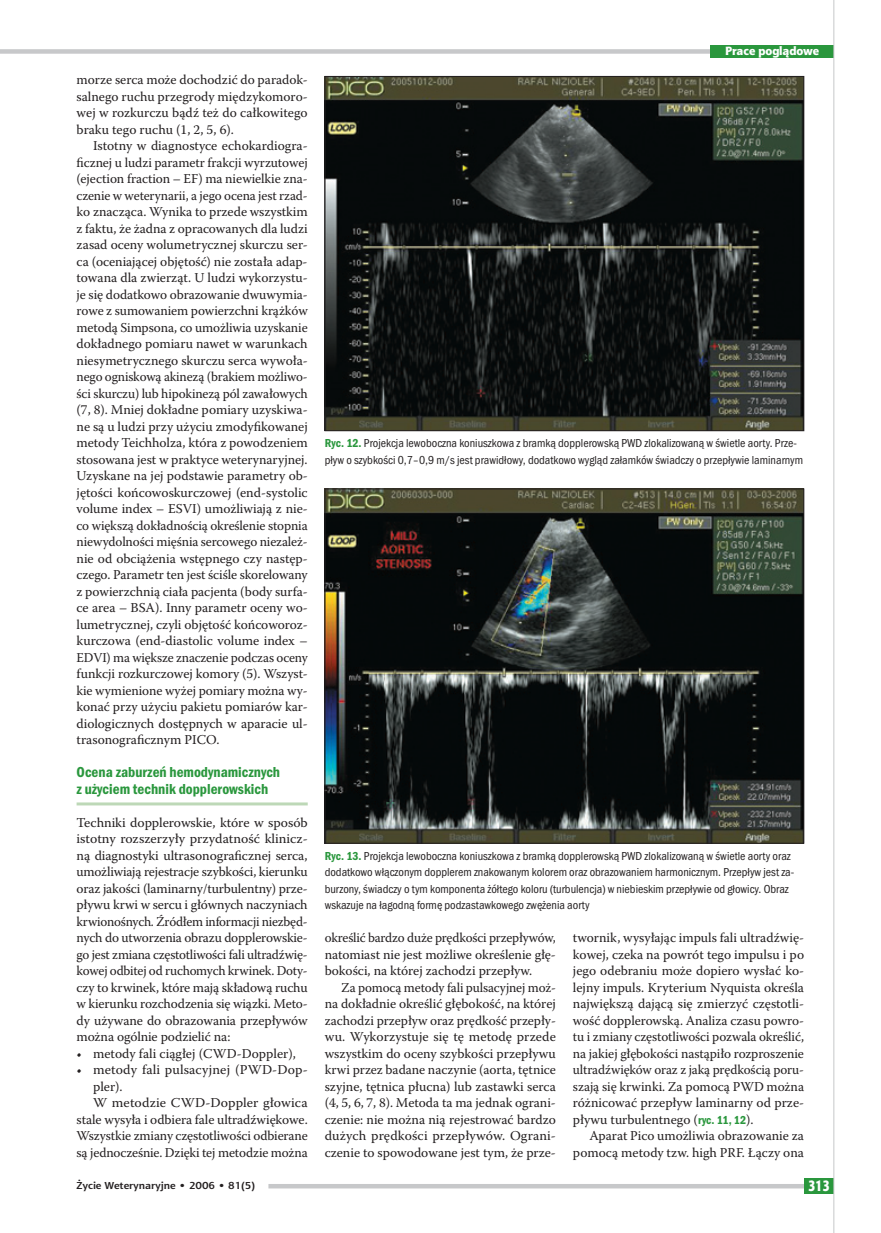
<style>
.page{position:relative;width:881px;height:1233px;background:#fff}
.page>*{position:absolute;margin:0;border:0;box-sizing:border-box;transform-origin:0 0}
.t1{font:15px/16.5px "Franklin Got Itc TOT Dem Con";color:#2a973d}
.t2{font:15px "Aerton Cnd EFN Black";color:#fff}
.t3{font:13.5px/16.5px "Warnock Pro";color:#231f20;text-align:justify}
.t4{font:12px/16.5px "Franklin Got Itc TOT Boo Con";color:#231f20}
.t5{font:12px "Aerton EFN Black";color:#fff}
.t6{font:700 10.2px "Aerton EFN";color:#231f20;scale:1.11 1}
.s1{font-family:"Franklin Got Itc TOT Dem Con";color:#2a973d}
.s2{font-family:"Franklin Got Itc TOT Dem Con";font-size:12px;color:#2a973d}
</style>
<div class="page">
<div style="left:0;top:49px;width:833px;height:5px;background:#c7c8ca"></div>
<div style="left:710px;top:45px;width:123px;height:13px;background:#2a973d"></div>
<hr style="left:268px;top:1184px;width:565px;height:4px;background:#c7c8ca">
<div style="left:804px;top:1178px;width:29px;height:15px;background:#2a973d"></div>
<hr style="left:833px;top:0;width:1px;height:1233px;background:#c7c8ca">
<hr style="left:77px;top:802px;width:231px;height:3px;background:#bdd8b7">
<img style="left:327px;top:78px;width:475px;height:351px">
<img style="left:327px;top:491px;width:475px;height:350px">
<p class="t3" style="left:77px;top:73px;width:233px">morze serca może dochodzić do paradok&shy;salnego ruchu przegrody międzykomoro&shy;wej w rozkurczu bądź też do całkowitego braku tego ruchu (1, 2, 5, 6).</p>
<p class="t3" style="left:77px;top:139px;width:233px;text-indent:16px">Istotny w diagnostyce echokardiogra&shy;ficznej u ludzi parametr frakcji wyrzutowej (ejection fraction – EF) ma niewielkie zna&shy;czenie w weterynarii, a jego ocena jest rzad&shy;ko znacząca. Wynika to przede wszystkim z faktu, że żadna z opracowanych dla ludzi zasad oceny wolumetrycznej skurczu ser&shy;ca (oceniającej objętość) nie została adap&shy;towana dla zwierząt. U ludzi wykorzystu&shy;je się dodatkowo obrazowanie dwuwymia&shy;rowe z sumowaniem powierzchni krążków metodą Simpsona, co umożliwia uzyskanie dokładnego pomiaru nawet w warunkach niesymetrycznego skurczu serca wywoła&shy;nego ogniskową akinezą (brakiem możliwo&shy;ści skurczu) lub hipokinezą pól zawałowych (7, 8). Mniej dokładne pomiary uzyskiwa&shy;ne są u ludzi przy użyciu zmodyfikowanej metody Teichholza, która z powodzeniem stosowana jest w praktyce weterynaryjnej.<br>Uzyskane na jej podstawie parametry ob&shy;jętości końcowoskurczowej (end-systolic volume index – ESVI) umożliwiają z nie&shy;co większą dokładnością określenie stopnia niewydolności mięśnia sercowego niezależ&shy;nie od obciążenia wstępnego czy następ&shy;czego. Parametr ten jest ściśle skorelowany z powierzchnią ciała pacjenta (body surfa&shy;ce area – BSA). Inny parametr oceny wo&shy;lumetrycznej, czyli objętość końcoworoz&shy;kurczowa (end-diastolic volume index – EDVI) ma większe znaczenie podczas oceny funkcji rozkurczowej komory (5). Wszyst&shy;kie wymienione wyżej pomiary można wy&shy;konać przy użyciu pakietu pomiarów kar&shy;diologicznych dostępnych w aparacie ul&shy;trasonograficznym PICO.</p>
<p class="t1" style="left:77px;top:766px;width:205px">Ocena zaburzeń hemodynamicznych z użyciem technik dopplerowskich</p>
<p class="t3" style="left:77px;top:815px;width:233px">Techniki dopplerowskie, które w sposób istotny rozszerzyły przydatność klinicz&shy;ną diagnostyki ultrasonograficznej serca, umożliwiają rejestracje szybkości, kierunku oraz jakości (laminarny/turbulentny) prze&shy;pływu krwi w sercu i głównych naczyniach krwionośnych. Źródłem informacji niezbęd&shy;nych do utworzenia obrazu dopplerowskie&shy;go jest zmiana częstotliwości fali ultradźwię&shy;kowej odbitej od ruchomych krwinek. Doty&shy;czy to krwinek, które mają składową ruchu w kierunku rozchodzenia się wiązki. Meto&shy;dy używane do obrazowania przepływów można ogólnie podzielić na:</p>
<p class="t3" style="left:77px;top:1046px;width:221px">• metody fali ciągłej (CWD-Doppler),</p>
<p class="t3" style="left:77px;top:1063px;width:233px">• metody fali pulsacyjnej (PWD-Dop-</p>
<p class="t3" style="left:93px;top:1079px;width:31px">pler).</p>
<p class="t3" style="left:93px;top:1096px;width:216px">W metodzie CWD-Doppler głowica</p>
<p class="t3" style="left:77px;top:1112px;width:233px">stale wysyła i odbiera fale ultradźwiękowe.</p>
<p class="t3" style="left:77px;top:1129px;width:232px">Wszystkie zmiany częstotliwości odbierane</p>
<p class="t3" style="left:77px;top:1145px;width:233px">są jednocześnie. Dzięki tej metodzie można</p>
<p class="t5" style="left:725px;top:46px;width:96px">Prace poglądowe</p>
<p class="t4" style="left:325px;top:436px;width:480px"><span class="s1">Ryc. 12.</span> Projekcja lewoboczna koniuszkowa z bramką dopplerowską PWD zlokalizowaną w świetle aorty. Prze&shy;pływ o szybkości 0,7–0,9 m/s jest prawidłowy, dodatkowo wygląd załamków świadczy o przepływie laminarnym</p>
<p class="t4" style="left:325px;top:849px;width:471px"><span class="s1">Ryc. 13.</span> Projekcja lewoboczna koniuszkowa z bramką dopplerowską PWD zlokalizowaną w świetle aorty oraz dodatkowo włączonym dopplerem znakowanym kolorem oraz obrazowaniem harmonicznym. Przepływ jest za&shy;burzony, świadczy o tym komponenta żółtego koloru (turbulencja) w niebieskim przepływie od głowicy. Obraz wskazuje na łagodną formę podzastawkowego zwężenia aorty</p>
<p class="t3" style="left:325px;top:931px;width:233px">określić bardzo duże prędkości przepływów, natomiast nie jest możliwe określenie głę&shy;bokości, na której zachodzi przepływ.</p>
<p class="t3" style="left:325px;top:980px;width:233px;text-indent:16px">Za pomocą metody fali pulsacyjnej moż&shy;na dokładnie określić głębokość, na której zachodzi przepływ oraz prędkość przepły&shy;wu. Wykorzystuje się tę metodę przede wszystkim do oceny szybkości przepływu krwi przez badane naczynie (aorta, tętnice szyjne, tętnica płucna) lub zastawki serca (4, 5, 6, 7, 8). Metoda ta ma jednak ograni&shy;czenie: nie można nią rejestrować bardzo dużych prędkości przepływów. Ograni&shy;czenie to spowodowane jest tym, że prze-</p>
<p class="t3" style="left:573px;top:931px;width:233px">twornik, wysyłając impuls fali ultradźwię&shy;kowej, czeka na powrót tego impulsu i po jego odebraniu może dopiero wysłać ko&shy;lejny impuls. Kryterium Nyquista określa największą dającą się zmierzyć częstotli&shy;wość dopplerowską. Analiza czasu powro&shy;tu i zmiany częstotliwości pozwala określić, na jakiej głębokości nastąpiło rozproszenie ultradźwięków oraz z jaką prędkością poru&shy;szają się krwinki. Za pomocą PWD można różnicować przepływ laminarny od prze&shy;pływu turbulentnego (<span class="s2">ryc. 11, 12</span>).</p>
<p class="t3" style="left:573px;top:1129px;width:233px;text-align:right">Aparat Pico umożliwia obrazowanie za pomocą metody tzw. high PRF. Łączy ona</p>
<p class="t6" style="left:77px;top:1182px;width:162px">Życie Weterynaryjne • 2006 • 81(5)</p>
<p class="t2" style="left:808px;top:1180px;width:23px">313</p>
</div>
